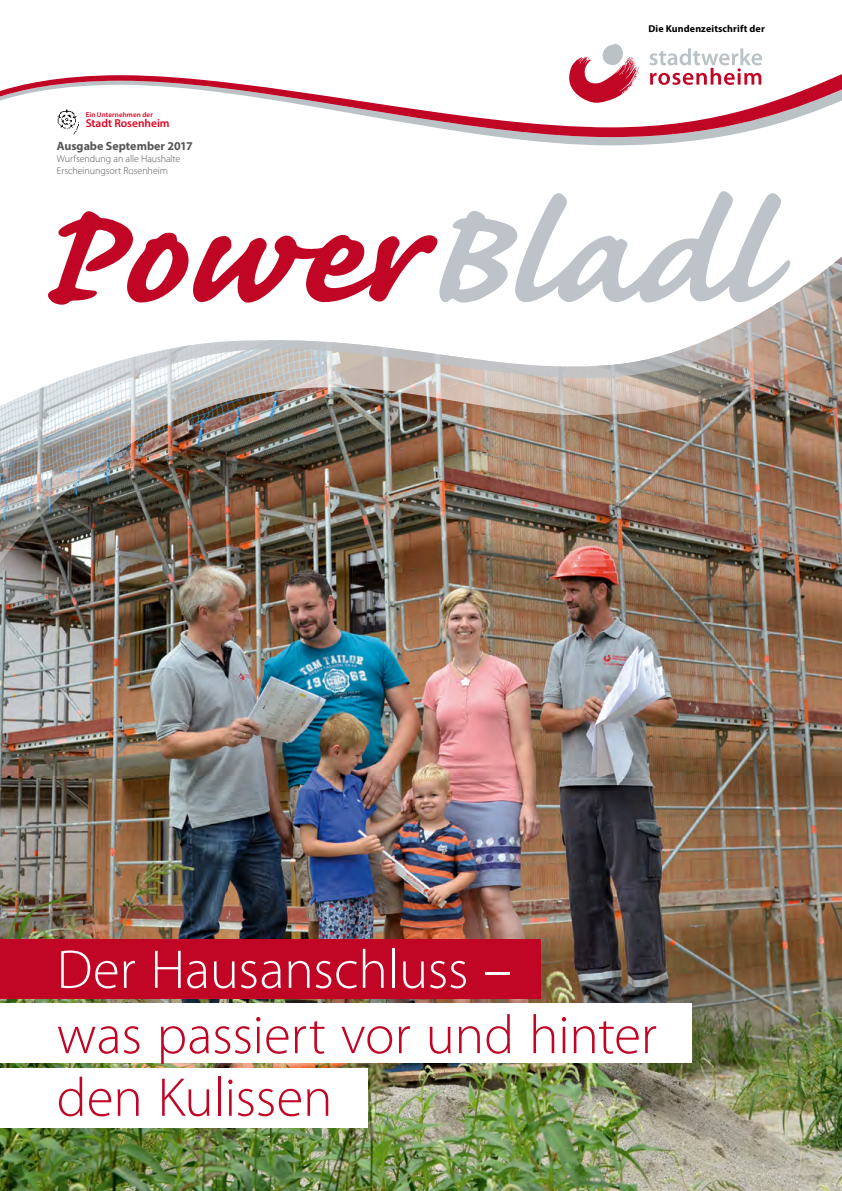
<style>
.page{position:relative;width:842px;height:1191px;background:#fff}
.page>*{position:absolute;margin:0;border:0;box-sizing:border-box;transform-origin:0 0}
.t1{font:300 55px/62.6px "Myriad Pro";letter-spacing:-.005em;color:#c10525}
.t2{font:300 55px "Myriad Pro";letter-spacing:-.005em;color:#fff}
.t3{font:700 12px "Myriad Pro";color:#565656}
.t4{font:600 11.5px "Myriad Pro";letter-spacing:-.005em;color:#e3001f}
.t5{font:300 10px/12px "Myriad Pro";letter-spacing:-.005em;color:#565656}
.t6{font:700 10px "Myriad Pro";letter-spacing:.01em;color:#000}
.t7{font:600 7.1px "Myriad Pro";letter-spacing:.015em;color:#e3001f}
</style>
<div class="page">
<img style="left:0;top:563px;width:842px;height:628px">
<img style="left:0;top:453px;width:842px;height:110px">
<svg style="left:570px;top:44px;width:69px;height:26px"></svg>
<svg style="left:649px;top:48px;width:113px;height:22px"></svg>
<svg style="left:500px;top:137px;width:218px;height:8px;fill:#bbc2c6"></svg>
<svg style="left:0;top:70px;width:842px;height:67px"></svg>
<svg style="left:58px;top:191px;width:723px;height:58px"></svg>
<img style="left:49px;top:103px;width:31px;height:33px">
<div style="left:0;top:939px;width:540px;height:60px;background:#c10525"></div>
<div style="left:0;top:1003px;width:692px;height:59px;background:#fff"></div>
<div style="left:0;top:1068px;width:367px;height:59px;background:#fff"></div>
<img style="left:0;top:249px;width:842px;height:204px">
<p class="t7" style="left:86px;top:110px;width:69px">Ein Unternehmen der</p>
<p class="t4" style="left:86px;top:116px;width:85px">Stadt Rosenheim</p>
<p class="t3" style="left:57px;top:138px;width:137px">Ausgabe September 2017</p>
<p class="t5" style="left:57px;top:153px;width:125px">Wurfsendung an alle Haushalte<br>Erscheinungsort Rosenheim</p>
<p class="t6" style="left:648px;top:22px;width:118px">Die Kundenzeitschrift der</p>
<h1 class="t2" style="left:57px;top:936px;width:455px">Der Hausanschluss –</h1>
<h1 class="t1" style="left:57px;top:1003px;width:602px">was passiert vor und hinter den Kulissen</h1>
</div>
